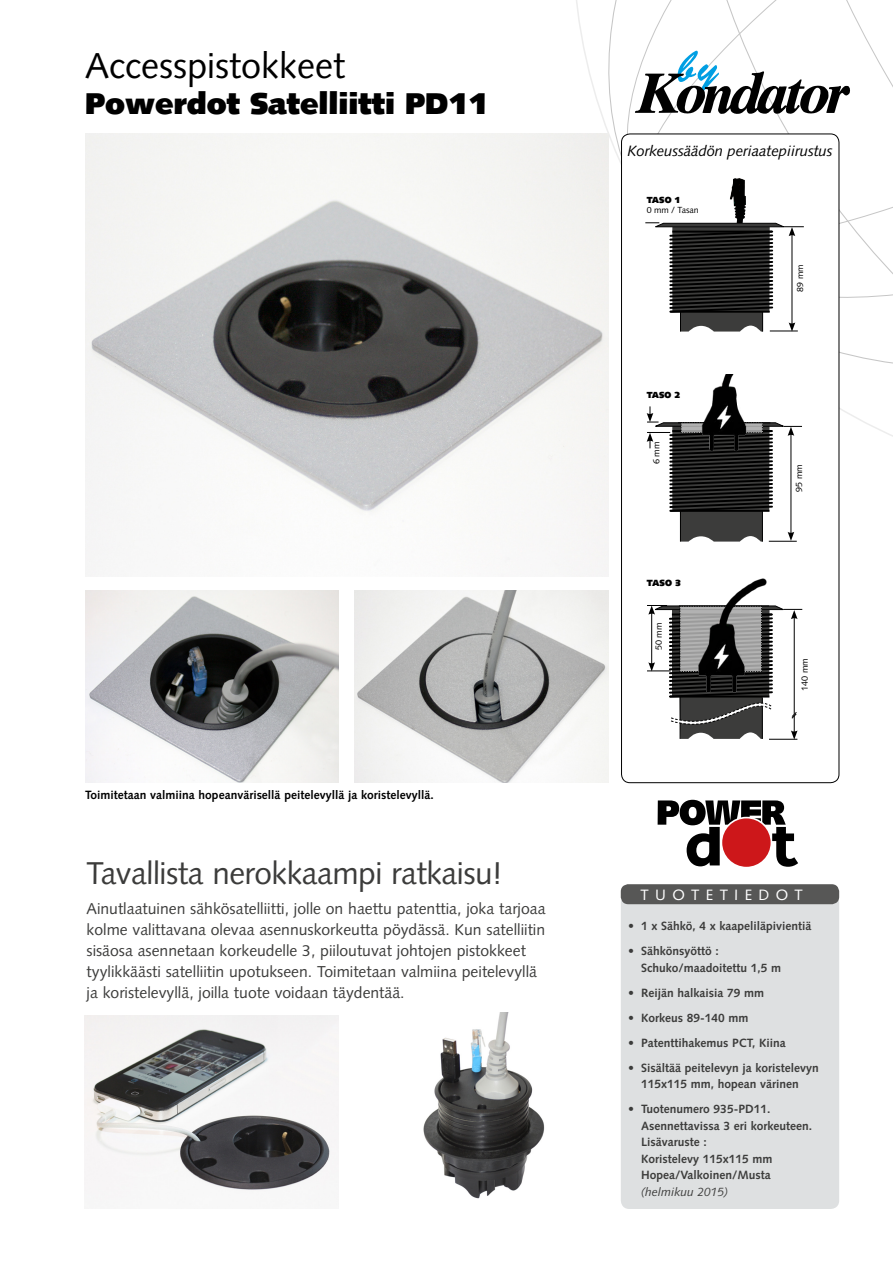
<style>
.page{position:relative;width:893px;height:1263px;background:#fff}
.page>*{position:absolute;margin:0;border:0;box-sizing:border-box;transform-origin:0 0}
.t1{font:36px "Syntax LT Std";color:#000}
.RUBBE{font:31.5px "Syntax LT Std";letter-spacing:-.015em;color:#3c3c3b}
.t2{font:900 30px "Syntax LT Std";color:#000}
.RUBBE-2{font:15.75px/21px "Syntax LT Std";color:#3c3c3b}
.BILDTEXT{font:italic 15px "Syntax LT Std";letter-spacing:-.01em;color:#000}
.t3{font:15px "Syntax LT Std";letter-spacing:.42em;color:#fff}
.TABELL{font:700 12px/16.5px "Syntax LT Std";color:#3c3c3b}
.BILDTEXT-2{font:700 12px "Syntax LT Std";color:#000}
.t4{font:9px "Syntax LT Std";color:#000}
.t5{font:900 9px "Syntax LT Std";color:#000}
.t6{font:8.85px "Syntax LT Std";color:#000}
.t7{font:900 8.85px "Syntax LT Std";color:#000}
.s1{font-weight:400;font-style:italic}
</style>
<div class="page">
<svg style="left:605px;top:0;width:288px;height:285px"></svg>
<svg style="left:635px;top:51px;width:216px;height:63px"></svg>
<div style="left:621px;top:894px;width:218px;height:315px;background:#dee0e1;border-radius:9px"></div>
<div style="left:621px;top:884px;width:218px;height:20px;background:#575756;border-radius:8px"></div>
<div style="left:621px;top:134px;width:218px;height:649px;background:#fff;border-radius:9px"></div>
<div style="left:621px;top:134px;width:218px;height:649px;border:1px solid #000;border-radius:9px"></div>
<img style="left:730px;top:178px;width:16px;height:44px">
<svg style="left:645px;top:222px;width:159px;height:110px"></svg>
<img style="left:85px;top:591px;width:253px;height:192px">
<img style="left:355px;top:591px;width:253px;height:192px">
<img style="left:85px;top:134px;width:523px;height:442px">
<img style="left:423px;top:1012px;width:122px;height:187px">
<svg style="left:658px;top:800px;width:140px;height:67px"></svg>
<img style="left:85px;top:1016px;width:253px;height:182px">
<img style="left:711px;top:375px;width:27px;height:31px">
<svg style="left:647px;top:406px;width:155px;height:136px"></svg>
<hr style="left:678px;top:422px;width:32px;height:1px;background:#000">
<hr style="left:738px;top:422px;width:32px;height:1px;background:#000">
<img style="left:726px;top:578px;width:41px;height:27px">
<svg style="left:647px;top:605px;width:155px;height:135px"></svg>
<hr style="left:679px;top:605px;width:90px;height:1px;background:#000">
<p class="t1" style="left:85px;top:44px;width:261px">Accesspistokkeet</p>
<p class="t2" style="left:85px;top:86px;width:405px">Powerdot Satelliitti PD11</p>
<p class="BILDTEXT-2" style="left:85px;top:788px;width:350px">Toimitetaan valmiina hopeanvärisellä peitelevyllä ja koristelevyllä.</p>
<p class="RUBBE" style="left:87px;top:855px;width:418px">Tavallista nerokkaampi ratkaisu!</p>
<p class="RUBBE-2" style="left:87px;top:898px;width:461px">Ainutlaatuinen sähkösatelliitti, jolle on haettu patenttia, joka tarjoaa kolme valittavana olevaa asennuskorkeutta pöydässä. Kun satelliitin sisäosa asennetaan korkeudelle 3, piiloutuvat johtojen pistokkeet tyylikkäästi satelliitin upotukseen. Toimitetaan valmiina peitelevyllä ja koristelevyllä, joilla tuote voidaan täydentää.</p>
<p class="BILDTEXT" style="left:627px;top:142px;width:207px">Korkeussäädön periaatepiirustus</p>
<p class="t7" style="left:647px;top:194px;width:35px">TASO 1</p>
<p class="t6" style="left:647px;top:205px;width:54px">0 mm / Tasan</p>
<p class="t7" style="left:647px;top:390px;width:35px">TASO 2</p>
<p class="t4" style="left:651px;top:464px;width:24px;rotate:-90deg">6 mm</p>
<p class="t5" style="left:647px;top:578px;width:36px">TASO 3</p>
<p class="t4" style="left:653px;top:650px;width:29px;rotate:-90deg">50 mm</p>
<p class="t6" style="left:795px;top:292px;width:29px;rotate:-90deg">89 mm</p>
<p class="t4" style="left:794px;top:492px;width:29px;rotate:-90deg">95 mm</p>
<p class="t4" style="left:799px;top:691px;width:34px;rotate:-90deg">140 mm</p>
<p class="t3" style="left:641px;top:886px;width:164px">TUOTETIEDOT</p>
<p class="TABELL" style="left:628px;top:918px;width:185px">• 1 x Sähkö, 4 x kaapeliläpivientiä</p>
<p class="TABELL" style="left:641px;top:943px;width:142px;text-indent:-13px">• Sähkönsyöttö :<br>Schuko/maadoitettu 1,5 m</p>
<p class="TABELL" style="left:628px;top:984px;width:137px">• Reijän halkaisia 79 mm</p>
<p class="TABELL" style="left:628px;top:1009px;width:122px">• Korkeus 89-140 mm</p>
<p class="TABELL" style="left:628px;top:1034px;width:159px">• Patenttihakemus PCT, Kiina</p>
<p class="TABELL" style="left:628px;top:1059px;width:192px;text-align:center">• Sisältää peitelevyn ja koristelevyn<br>115x115 mm, hopean värinen</p>
<p class="TABELL" style="left:641px;top:1101px;width:172px;text-indent:-13px">• Tuotenumero 935-PD11.<br>Asennettavissa 3 eri korkeuteen.<br>Lisävaruste :<br>Koristelevy 115x115 mm<br>Hopea/Valkoinen/Musta <span class="s1">(helmikuu 2015)</span></p>
</div>
